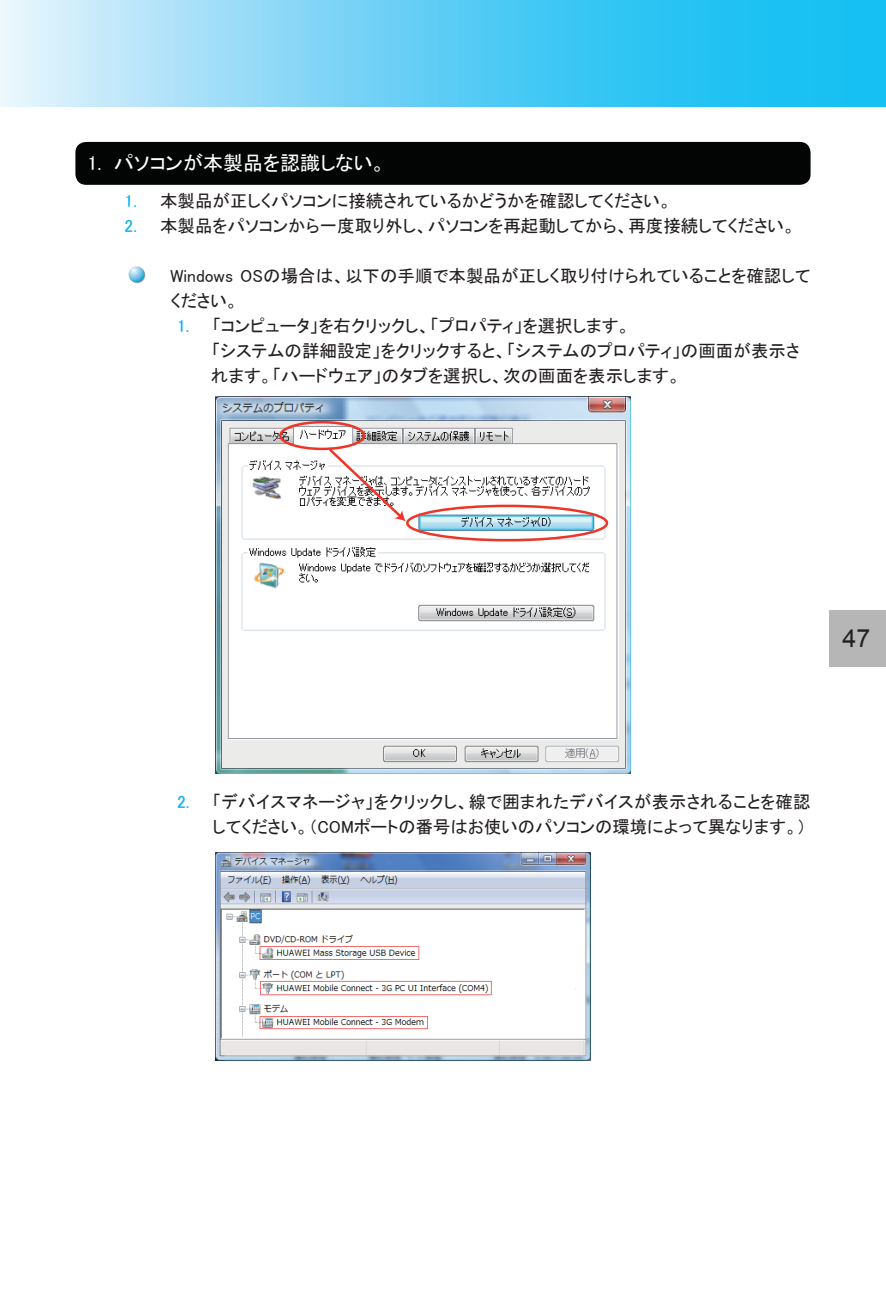
<style>
.page{position:relative;width:886px;height:1312px;background:#fff}
.page>*{position:absolute;margin:0;border:0;box-sizing:border-box;transform-origin:0 0}
.t1{font:25px "Arial";color:#231f20}
.t2{font:20px "MS P Gothic";color:#fff}
.t3{font:17.5px/25px "MS P Gothic";color:#231f20}
.t4{font:17.5px/25px "MS P Gothic";color:#00aeef}
</style>
<div class="page">
<svg style="left:0;top:0;width:886px;height:106px;background:#67d1f5"></svg>
<div style="left:829px;top:609px;width:57px;height:57px;background:#b6b6b7"></div>
<div style="left:75px;top:142px;width:735px;height:43px;background:#030404;border-radius:11px"></div>
<img style="left:128px;top:267px;width:17px;height:16px">
<img style="left:215px;top:396px;width:416px;height:377px">
<svg style="left:278px;top:419px;width:331px;height:123px"></svg>
<img style="left:216px;top:852px;width:375px;height:207px">
<p class="t2" style="left:88px;top:153px;width:300px">1. パソコンが本製品を認識しない。</p>
<p class="t4" style="left:125px;top:188px;width:14px">1.<br>2.</p>
<p class="t3" style="left:160px;top:188px;width:637px">本製品が正しくパソコンに接続されているかどうかを確認してください。<br>本製品をパソコンから一度取り外し、パソコンを再起動してから、再度接続してください。</p>
<p class="t3" style="left:170px;top:263px;width:642px">Windows OSの場合は、以下の手順で本製品が正しく取り付けられていることを確認してください。</p>
<p class="t4" style="left:177px;top:313px;width:14px">1.</p>
<p class="t3" style="left:211px;top:313px;width:590px">「コンピュータ」を右クリックし、「プロパティ」を選択します。<br>「システムの詳細設定」をクリックすると、「システムのプロパティ」の画面が表示されます。「ハードウェア」のタブを選択し、次の画面を表示します。</p>
<h1 class="t1" style="left:842px;top:622px;width:15px">47</h1>
<p class="t4" style="left:177px;top:788px;width:14px">2.</p>
<p class="t3" style="left:213px;top:788px;width:599px">「デバイスマネージャ」をクリックし、線で囲まれたデバイスが表示されることを確認してください。（COMポートの番号はお使いのパソコンの環境によって異なります。）</p>
</div>
